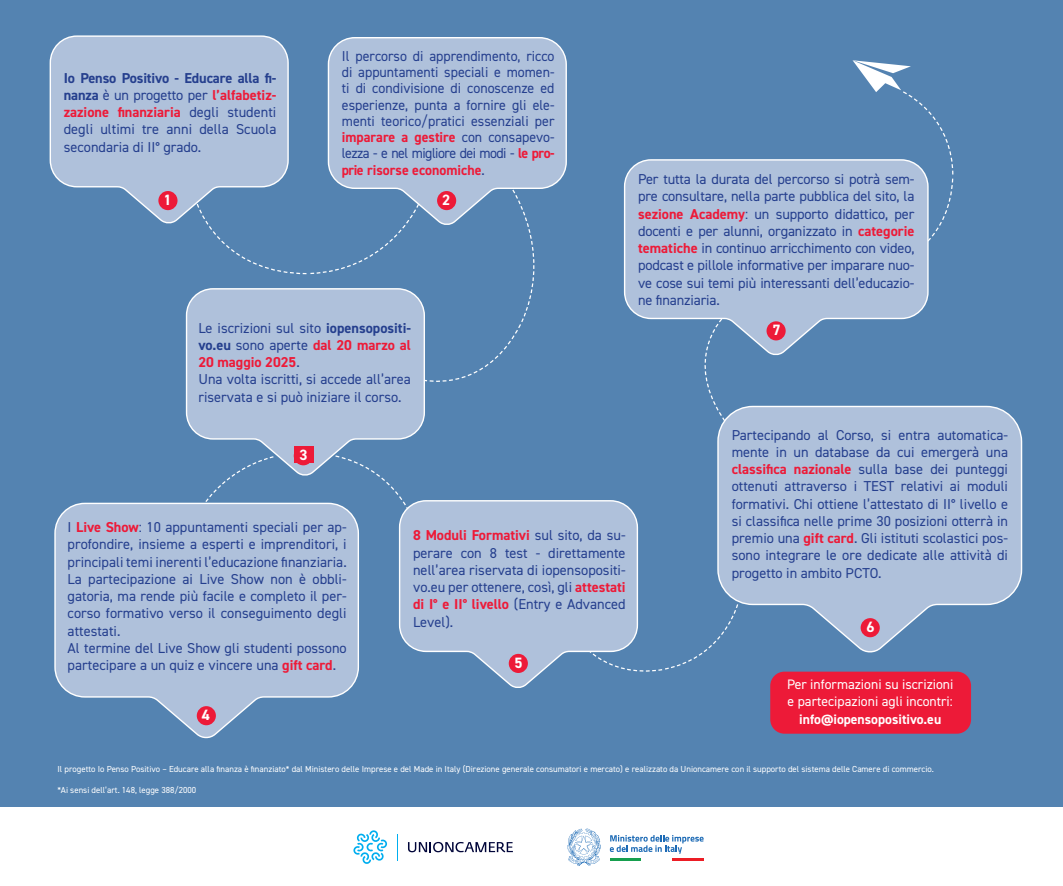
<style>
.page{position:relative;width:1063px;height:886px;background:#fff}
.page>*{position:absolute;margin:0;border:0;box-sizing:border-box;transform-origin:0 0}
.t1{font:700 15px "DIN2014";color:#fff}
.t2{font:14.38px/17.2px "DIN2014";color:#253f8e;text-align:justify}
.t3{font:13.75px/16.5px "DIN2014";color:#fff}
.t4{font:700 13.75px "DIN2014";color:#fff}
.t5{font:8.75px "DIN2014";color:#fff}
.s1{font-weight:700}
.s2{font-weight:700;color:#ed1a38}
</style>
<div class="page">
<div style="left:0;top:0;width:1063px;height:806px;background:#5483b1"></div>
<div style="left:770px;top:672px;width:201px;height:62px;background:#ed1a38;border-radius:14px"></div>
<svg style="left:209px;top:226px;width:326px;height:156px"></svg>
<svg style="left:853px;top:60px;width:101px;height:181px"></svg>
<svg style="left:639px;top:640px;width:78px;height:32px"></svg>
<svg style="left:704px;top:358px;width:13px;height:52px"></svg>
<svg style="left:381px;top:478px;width:21px;height:21px"></svg>
<svg style="left:205px;top:478px;width:26px;height:24px"></svg>
<svg style="left:49px;top:35px;width:240px;height:190px"></svg>
<svg style="left:327px;top:37px;width:240px;height:190px"></svg>
<div style="left:158px;top:191px;width:20px;height:19px;background:#ed1a38;border-radius:50%"></div>
<div style="left:437px;top:191px;width:19px;height:19px;background:#ed1a38;border-radius:50%"></div>
<svg style="left:353px;top:830px;width:34px;height:34px"></svg>
<svg style="left:397px;top:834px;width:1px;height:26px"></svg>
<svg style="left:408px;top:842px;width:105px;height:10px"></svg>
<svg style="left:568px;top:828px;width:33px;height:38px"></svg>
<svg style="left:610px;top:835px;width:94px;height:19px"></svg>
<hr style="left:610px;top:858px;width:31px;height:3px;background:#169f4e">
<hr style="left:672px;top:858px;width:32px;height:3px;background:#ec1d25">
<svg style="left:185px;top:287px;width:241px;height:191px"></svg>
<div style="left:294px;top:446px;width:19px;height:19px;background:#ed1a38;border-radius:50%"></div>
<div style="left:294px;top:446px;width:19px;height:17px;background:#ed1a38"></div>
<svg style="left:54px;top:502px;width:305px;height:237px"></svg>
<div style="left:197px;top:706px;width:19px;height:19px;background:#ed1a38;border-radius:50%"></div>
<svg style="left:398px;top:499px;width:241px;height:189px"></svg>
<div style="left:509px;top:654px;width:19px;height:19px;background:#ed1a38;border-radius:50%"></div>
<svg style="left:623px;top:158px;width:306px;height:199px"></svg>
<div style="left:767px;top:321px;width:19px;height:19px;background:#ed1a38;border-radius:50%"></div>
<svg style="left:717px;top:405px;width:306px;height:248px"></svg>
<div style="left:861px;top:618px;width:19px;height:19px;background:#ed1a38;border-radius:50%"></div>
<p class="t2" style="left:64px;top:69px;width:214px"><span class="s1">Io Penso Positivo - Educare alla fi&shy;nanza</span> è un progetto per <span class="s2">l’alfabetiz&shy;zazione finanziaria</span> degli studenti degli ultimi tre anni della Scuola secondaria di II° grado.</p>
<p class="t2" style="left:342px;top:47px;width:214px;line-height:16.2px">Il percorso di apprendimento, ricco di appuntamenti speciali e momen&shy;ti di condivisione di conoscenze ed esperienze, punta a fornire gli ele&shy;menti teorico/pratici essenziali per <span class="s2">imparare a gestire</span> con consapevo&shy;lezza - e nel migliore dei modi - <span class="s2">le pro&shy;prie risorse economiche</span>.</p>
<p class="t1" style="left:163px;top:190px;width:10px">1</p>
<p class="t1" style="left:442px;top:190px;width:10px">2</p>
<p class="t2" style="left:198px;top:319px;width:214px">Le iscrizioni sul sito <span class="s1">iopensopositi&shy;vo.eu</span> sono aperte <span class="s2">dal 20 marzo al 20 maggio 2025</span>.</p>
<p class="t2" style="left:198px;top:371px;width:214px">Una volta iscritti, si accede all’area riservata e si può iniziare il corso.</p>
<p class="t1" style="left:300px;top:445px;width:10px">3</p>
<p class="t2" style="left:68px;top:518px;width:281px">I <span class="s2">Live Show</span>: 10 appuntamenti speciali per ap&shy;profondire, insieme a esperti e imprenditori, i principali temi inerenti l’educazione finanziaria.</p>
<p class="t2" style="left:68px;top:570px;width:281px">La partecipazione ai Live Show non è obbli&shy;gatoria, ma rende più facile e completo il per&shy;corso formativo verso il conseguimento degli attestati.</p>
<p class="t2" style="left:68px;top:639px;width:281px">Al termine del Live Show gli studenti possono partecipare a un quiz e vincere una <span class="s2">gift card</span>.</p>
<p class="t1" style="left:202px;top:705px;width:10px">4</p>
<p class="t2" style="left:413px;top:526px;width:214px"><span class="s2">8 Moduli Formativi</span> sul sito, da su&shy;perare con 8 test - direttamente nell’area riservata di iopensopositi&shy;vo.eu per ottenere, così, gli <span class="s2">attestati di I° e II° livello</span> (Entry e Advanced Level).</p>
<p class="t1" style="left:515px;top:652px;width:10px">5</p>
<p class="t2" style="left:638px;top:170px;width:278px">Per tutta la durata del percorso si potrà sem&shy;pre consultare, nella parte pubblica del sito, la <span class="s2">sezione Academy</span>: un supporto didattico, per docenti e per alunni, organizzato in <span class="s2">categorie tematiche</span> in continuo arricchimento con video, podcast e pillole informative per imparare nuo&shy;ve cose sui temi più interessanti dell’educazio&shy;ne finanziaria.</p>
<p class="t1" style="left:772px;top:320px;width:10px">7</p>
<p class="t2" style="left:732px;top:426px;width:278px">Partecipando al Corso, si entra automatica&shy;mente in un database da cui emergerà una <span class="s2">classifica nazionale</span> sulla base dei punteggi ottenuti attraverso i TEST relativi ai moduli formativi. Chi ottiene l’attestato di II° livello e si classifica nelle prime 30 posizioni otterrà in premio una <span class="s2">gift card</span>. Gli istituti scolastici pos&shy;sono integrare le ore dedicate alle attività di progetto in ambito PCTO.</p>
<p class="t1" style="left:867px;top:617px;width:10px">6</p>
<p class="t3" style="left:787px;top:676px;width:168px">Per informazioni su iscrizioni e partecipazioni agli incontri:</p>
<p class="t4" style="left:799px;top:710px;width:143px">info@iopensopositivo.eu</p>
<p class="t5" style="left:58px;top:763px;width:878px">Il progetto Io Penso Positivo – Educare alla finanza è finanziato* dal Ministero delle Imprese e del Made in Italy (Direzione generale consumatori e mercato) e realizzato da Unioncamere con il supporto del sistema delle Camere di commercio.</p>
<p class="t5" style="left:58px;top:784px;width:140px">*Ai sensi dell’art. 148, legge 388/2000</p>
</div>
